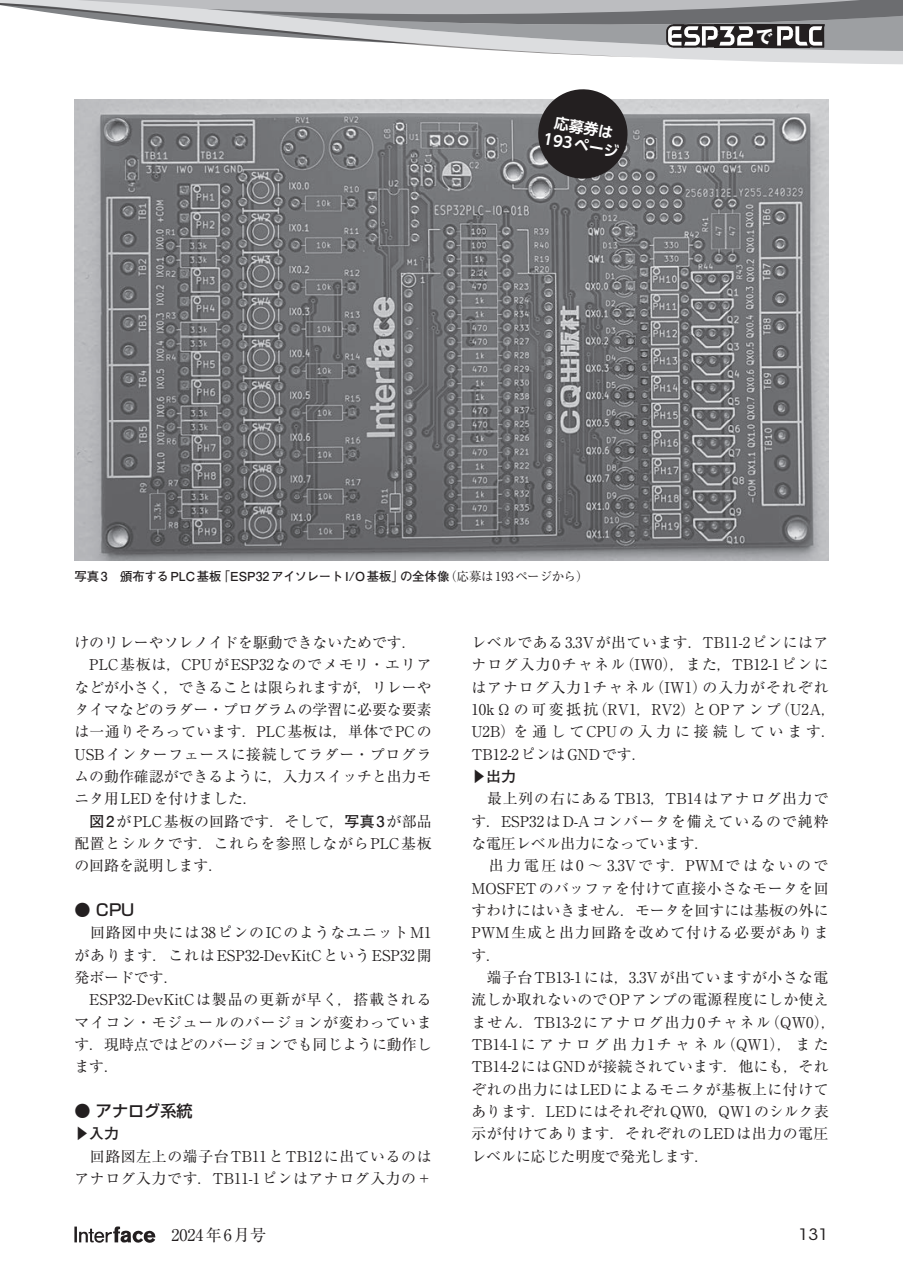
<style>
.page{position:relative;width:903px;height:1275px;background:#fff}
.page>*{position:absolute;margin:0;border:0;box-sizing:border-box;transform-origin:0 0}
.t1{font:700 17.32px "Gothic MB101 Pr 6 N";color:#fff}
.t2{font:500 16.1px "Shin Go Pro";color:#231f20}
.t3{font:16.1px "Ryumin Pro";color:#231f20}
.t4{font:15.58px "ITC Avant Garde Std";color:#231f20;scale:1.11 1}
.t5{font:14.88px/22.4px "Ryumin Pro";letter-spacing:.025em;color:#231f20}
.t6{font:14.88px/22.4px "Ryumin Pro";color:#231f20}
.t7{font:14.88px/22.4px "Ryumin Pro";letter-spacing:.065em;color:#231f20}
.t8{font:14.88px/22.4px "Ryumin Pro";letter-spacing:.05em;color:#231f20}
.t9{font:700 14.88px/17.3px "UD Shin Go Pr 6 N De";color:#fff;text-align:center}
.t10{font:700 14.88px "Futo Go B101 Pro";color:#231f20}
.t11{font:700 12.42px "Futo Go B101 Pro";color:#231f20}
.s1{font-family:"Ryumin Pro";font-weight:400}
.s2{font-family:"Futo Go B101 Pro";font-weight:700}
</style>
<div class="page">
<svg style="left:74px;top:1226px;width:81px;height:17px"></svg>
<img style="left:74px;top:99px;width:754px;height:462px">
<svg style="left:535px;top:89px;width:96px;height:93px"></svg>
<svg style="left:0;top:0;width:903px;height:64px"></svg>
<p class="t9" style="left:548px;top:112px;width:77px;rotate:10deg">応募券は<br>193ページ</p>
<p class="t1" style="left:756px;top:22px;width:19px">で</p>
<p class="t11" style="left:74px;top:567px;width:515px">写真3　頒布するPLC基板「ESP32アイソレートI/O基板」の全体像<span class="s1">（応募は193ページから）</span></p>
<p class="t6" style="left:74px;top:630px;width:359px">けのリレーやソレノイドを駆動できないためです．　PLC基板は，CPUがESP32なのでメモリ・エリアなどが小さく，できることは限られますが，リレーやタイマなどのラダー・プログラムの学習に必要な要素は一通りそろっています．PLC基板は，単体でPCの<br>USBインターフェースに接続してラダー・プログラムの動作確認ができるように，入力スイッチと出力モニタ用LEDを付けました．</p>
<p class="t5" style="left:74px;top:809px;width:359px;text-align:justify;text-indent:15px"><span class="s2">図2</span>がPLC基板の回路です．そして，<span class="s2">写真3</span>が部品配置とシルクです．これらを参照しながらPLC基板の回路を説明します．</p>
<p class="t2" style="left:74px;top:896px;width:62px">● CPU</p>
<p class="t8" style="left:74px;top:920px;width:359px">　回路図中央には38ピンのICのようなユニットM1があります．これはESP32-DevKitCというESP32開発ボードです．<br>　ESP32-DevKitCは製品の更新が早く，搭載されるマイコン・モジュールのバージョンが変わっています．現時点ではどのバージョンでも同じように動作します．</p>
<p class="t2" style="left:74px;top:1097px;width:120px">● アナログ系統</p>
<p class="t10" style="left:74px;top:1122px;width:46px">▶入力</p>
<p class="t5" style="left:74px;top:1144px;width:359px">　回路図左上の端子台TB11とTB12に出ているのはアナログ入力です．TB11-1ピンはアナログ入力の＋</p>
<p class="t7" style="left:471px;top:630px;width:366px">レベルである3.3Vが出ています．TB11-2ピンにはアナログ入力0チャネル（IW0），また，TB12-1ピンにはアナログ入力1チャネル（IW1）の入力がそれぞれ<br>10kΩ の可変抵抗（RV1，RV2）とOPアンプ（U2A，<br>U2B）を通してCPUの入力に接続しています．<br>TB12-2ピンはGNDです．</p>
<p class="t10" style="left:471px;top:764px;width:46px">▶出力</p>
<p class="t5" style="left:471px;top:787px;width:366px">　最上列の右にあるTB13，TB14はアナログ出力です．ESP32はD-Aコンバータを備えているので純粋な電圧レベル出力になっています．<br>　出力電圧は0 〜 3.3Vです．PWMではないので<br>MOSFETのバッファを付けて直接小さなモータを回すわけにはいきません．モータを回すには基板の外に<br>PWM生成と出力回路を改めて付ける必要があります．<br>　端子台TB13-1には，3.3Vが出ていますが小さな電流しか取れないのでOPアンプの電源程度にしか使えません．TB13-2にアナログ出力0チャネル（QW0），<br>TB14-1にアナログ出力1チャネル（QW1），また<br>TB14-2にはGNDが接続されています．他にも，それぞれの出力にはLEDによるモニタが基板上に付けてあります．LEDにはそれぞれQW0，QW1のシルク表示が付けてあります．それぞれのLEDは出力の電圧レベルに応じた明度で発光します．</p>
<p class="t3" style="left:155px;top:1222px;width:112px">　2024年6月号</p>
<p class="t4" style="left:798px;top:1225px;width:29px">131</p>
</div>
